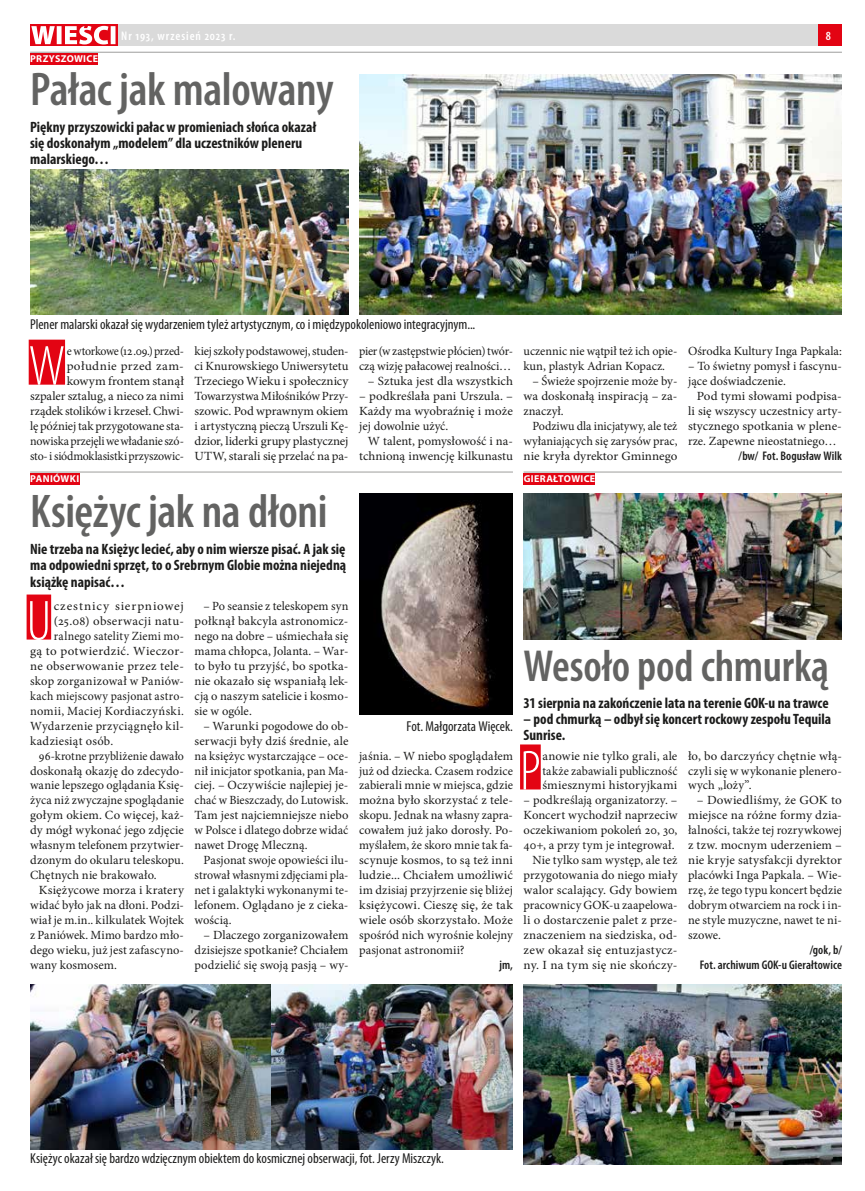
<style>
.page{position:relative;width:865px;height:1191px;background:#fff}
.page>*{position:absolute;margin:0;border:0;box-sizing:border-box;transform-origin:0 0}
.t1{font:300 condensed 57px "Myriad Pro";color:#fff}
.t2{font:600 condensed 47.5px "Myriad Pro";letter-spacing:-.01em;color:#636362}
.t3{font:600 condensed 45px "Myriad Pro";letter-spacing:-.005em;color:#636362}
.t4{font:700 condensed 15px/16.2px "Myriad Pro";color:#1c1c1b}
.t5{font:condensed 14.38px "Myriad Pro";color:#1c1c1b}
.t6{font:12.5px/15px "Minion Pro";letter-spacing:.005em;color:#1c1c1b;text-align:justify}
.t7{font:12.5px/15px "Minion Pro";letter-spacing:.005em;color:#1c1c1b;text-align:justify;scale:1.05 1}
.t8{font:12.5px/15px "Minion Pro";letter-spacing:.005em;color:#1c1c1b;text-align:right;scale:.95 1}
.t9{font:12.5px/15px "Minion Pro";letter-spacing:.005em;color:#1c1c1b;text-align:justify;scale:1.04 1}
.t10{font:12.5px "Minion Pro";letter-spacing:.025em;color:#1c1c1b}
.t11{font:600 condensed 12.5px/15px "Myriad Pro";letter-spacing:.005em;color:#1c1c1b;text-align:right}
.t12{font:12.5px "Minion Pro";letter-spacing:.025em;color:#1c1c1b;scale:1.04 1}
.t13{font:12.5px "Minion Pro";letter-spacing:.035em;color:#1c1c1b}
.t14{font:600 condensed 12.5px "Myriad Pro";letter-spacing:.075em;color:#fff}
.t15{font:12.5px "Minion Pro";letter-spacing:.065em;color:#1c1c1b;scale:1.05 1}
.t16{font:700 10px "Myriad Pro";letter-spacing:.03em;color:#fff}
</style>
<div class="page">
<div style="left:30px;top:25px;width:812px;height:21px;background:#dadada"></div>
<svg style="left:30px;top:25px;width:87px;height:21px"></svg>
<svg style="left:31px;top:26px;width:84px;height:18px;background:#f3959b"></svg>
<div style="left:818px;top:25px;width:24px;height:21px;background:#e30413"></div>
<div style="left:30px;top:473px;width:49px;height:11px;background:#e30413"></div>
<hr style="left:30px;top:472px;width:483px;height:1px;background:#9d9d9c">
<div style="left:27px;top:594px;width:24px;height:45px;background:#e30413"></div>
<div style="left:30px;top:53px;width:68px;height:12px;background:#e30413"></div>
<hr style="left:30px;top:52px;width:812px;height:1px;background:#9d9d9c">
<div style="left:29px;top:340px;width:36px;height:45px;background:#e30413"></div>
<div style="left:523px;top:473px;width:72px;height:11px;background:#e30413"></div>
<hr style="left:523px;top:472px;width:319px;height:1px;background:#9d9d9c">
<img style="left:359px;top:74px;width:483px;height:240px">
<img style="left:30px;top:169px;width:318px;height:145px">
<img style="left:359px;top:493px;width:154px;height:221px">
<img style="left:30px;top:984px;width:483px;height:165px">
<img style="left:523px;top:984px;width:319px;height:180px">
<img style="left:523px;top:493px;width:319px;height:146px">
<div style="left:520px;top:744px;width:20px;height:45px;background:#e30413"></div>
<p class="t14" style="left:121px;top:28px;width:116px">Nr 193, wrzesień 2023 r.</p>
<p class="t14" style="left:826px;top:28px;width:7px">8</p>
<p class="t16" style="left:30px;top:52px;width:69px">PRZYSZOWICE</p>
<h2 class="t2" style="left:30px;top:60px;width:305px">Pałac jak malowany</h2>
<p class="t4" style="left:30px;top:118px;width:287px">Piękny przyszowicki pałac w promieniach słońca okazał się doskonałym „modelem” dla uczestników pleneru malarskiego…</p>
<p class="t5" style="left:30px;top:316px;width:447px">Plener malarski okazał się wydarzeniem tyleż artystycznym, co i międzypokoleniowo integracyjnym...</p>
<p class="t8" style="left:30px;top:343px;width:163px">e wtorkowe (12 .09.) przed&shy;południe przed zam&shy;kowym frontem stanął szpaler sztalug, a nieco za nimi rządek stolików i krzeseł. Chwi&shy;lę później tak przygotowane sta&shy;nowiska przejęli we władanie szó&shy;sto- i siódmoklasistki przyszowic-</p>
<p class="t6" style="left:195px;top:343px;width:155px">kiej szkoły podstawowej, studen&shy;ci Knurowskiego Uniwersytetu Trzeciego Wieku i społecznicy Towarzystwa Miłośników Przy&shy;szowic. Pod wprawnym okiem i artystyczną pieczą Urszuli Kę&shy;dzior, liderki grupy plastycznej UTW, starali się przelać na pa-</p>
<p class="t6" style="left:359px;top:343px;width:155px">pier (w zastępstwie płócien) twór&shy;czą wizję pałacowej realności…</p>
<h1 class="t1" style="left:29px;top:332px;width:38px">W</h1>
<p class="t9" style="left:368px;top:373px;width:141px">– Sztuka jest dla wszystkich</p>
<p class="t9" style="left:359px;top:388px;width:149px">– podkreślała pani Urszula. – Każdy ma wyobraźnię i może jej dowolnie użyć.</p>
<p class="t6" style="left:359px;top:433px;width:155px;text-align:right">W talent, pomysłowość i na&shy;tchnioną inwencję kilkunastu</p>
<p class="t16" style="left:30px;top:472px;width:50px">PANIÓWKI</p>
<h2 class="t2" style="left:30px;top:482px;width:299px">Księżyc jak na dłoni</h2>
<p class="t4" style="left:30px;top:540px;width:317px;text-align:justify">Nie trzeba na Księżyc lecieć, aby o nim wiersze pisać. A jak się ma odpowiedni sprzęt, to o Srebrnym Globie można niejedną książkę napisać…</p>
<h1 class="t1" style="left:27px;top:587px;width:26px">U</h1>
<p class="t15" style="left:54px;top:597px;width:125px">czestnicy sierpniowej</p>
<p class="t6" style="left:195px;top:598px;width:155px;text-indent:9px">– Po seansie z teleskopem syn połknął bakcyla astronomicz&shy;nego na dobre – uśmiechała się mama chłopca, Jolanta. – War&shy;to było tu przyjść, bo spotka&shy;nie okazało się wspaniałą lek&shy;cją o naszym satelicie i kosmo&shy;sie w ogóle.</p>
<p class="t6" style="left:195px;top:718px;width:155px;text-indent:9px">– Warunki pogodowe do ob&shy;serwacji były dziś średnie, ale na księżyc wystarczające – oce&shy;nił inicjator spotkania, pan Ma&shy;ciej. – Oczywiście najlepiej je&shy;chać w Bieszczady, do Lutowisk.<br>Tam jest najciemniejsze niebo w Polsce i dlatego dobrze widać nawet Drogę Mleczną.</p>
<p class="t6" style="left:195px;top:853px;width:155px;text-indent:9px">Pasjonat swoje opowieści ilu&shy;strował własnymi zdjęciami pla&shy;net i galaktyki wykonanymi te&shy;lefonem. Oglądano je z cieka&shy;wością.</p>
<p class="t6" style="left:195px;top:928px;width:155px;text-indent:9px">– Dlaczego zorganizowałem dzisiejsze spotkanie? Chciałem podzielić się swoją pasją – wy-</p>
<p class="t10" style="left:54px;top:612px;width:132px">(25.08) obserwacji natu-</p>
<p class="t8" style="left:54px;top:628px;width:138px">ralnego satelity Ziemi mo-</p>
<p class="t12" style="left:30px;top:642px;width:149px">gą to potwierdzić. Wieczor-</p>
<p class="t6" style="left:30px;top:658px;width:155px">ne obserwowanie przez tele-</p>
<p class="t13" style="left:30px;top:672px;width:155px">skop zorganizował w Paniów-</p>
<p class="t8" style="left:30px;top:688px;width:163px">kach miejscowy pasjonat astro-</p>
<p class="t10" style="left:30px;top:702px;width:155px">nomii, Maciej Kordiaczyński.</p>
<p class="t10" style="left:30px;top:717px;width:155px">Wydarzenie przyciągnęło kil-</p>
<p class="t6" style="left:30px;top:733px;width:85px">kadziesiąt osób.</p>
<p class="t8" style="left:39px;top:748px;width:154px">96-krotne przybliżenie dawało</p>
<p class="t6" style="left:30px;top:763px;width:155px">doskonałą okazję do zdecydo-</p>
<p class="t6" style="left:30px;top:778px;width:155px">wanie lepszego oglądania Księ-</p>
<p class="t6" style="left:30px;top:793px;width:155px">życa niż zwyczajne spoglądanie</p>
<p class="t6" style="left:30px;top:808px;width:155px">gołym okiem. Co więcej, każ-</p>
<p class="t6" style="left:30px;top:823px;width:155px">dy mógł wykonać jego zdjęcie</p>
<p class="t6" style="left:30px;top:838px;width:155px">własnym telefonem przytwier-</p>
<p class="t6" style="left:30px;top:853px;width:155px">dzonym do okularu teleskopu.</p>
<p class="t6" style="left:30px;top:868px;width:128px">Chętnych nie brakowało.</p>
<p class="t6" style="left:39px;top:883px;width:146px">Księżycowe morza i kratery</p>
<p class="t6" style="left:30px;top:898px;width:155px">widać było jak na dłoni. Podzi-</p>
<p class="t6" style="left:30px;top:913px;width:156px">wiał je m.in.. kilkulatek Wojtek</p>
<p class="t6" style="left:30px;top:928px;width:155px">z Paniówek. Mimo bardzo mło-</p>
<p class="t6" style="left:30px;top:943px;width:155px">dego wieku, już jest zafascyno-</p>
<p class="t6" style="left:30px;top:958px;width:88px">wany kosmosem.</p>
<p class="t5" style="left:406px;top:717px;width:108px">Fot. Małgorzata Więcek.</p>
<p class="t6" style="left:359px;top:748px;width:156px">jaśnia. – W niebo spoglądałem już od dziecka. Czasem rodzice zabierali mnie w miejsca, gdzie można było skorzystać z tele&shy;skopu. Jednak na własny zapra&shy;cowałem już jako dorosły. Po&shy;myślałem, że skoro mnie tak fa&shy;scynuje kosmos, to są też inni ludzie... Chciałem umożliwić im dzisiaj przyjrzenie się bliżej księżycowi. Cieszę się, że tak wiele osób skorzystało. Może spośród nich wyrośnie kolejny pasjonat astronomii?</p>
<p class="t11" style="left:499px;top:957px;width:15px">jm,</p>
<p class="t6" style="left:523px;top:343px;width:155px">uczennic nie wątpił też ich opie&shy;kun, plastyk Adrian Kopacz.</p>
<p class="t6" style="left:523px;top:373px;width:155px;text-indent:9px">– Świeże spojrzenie może by&shy;wa doskonałą inspiracją – za&shy;znaczył.</p>
<p class="t6" style="left:523px;top:418px;width:155px;text-indent:9px">Podziwu dla inicjatywy, ale też wyłaniających się zarysów prac, nie kryła dyrektor Gminnego</p>
<p class="t16" style="left:523px;top:472px;width:73px">GIERAŁTOWICE</p>
<p class="t6" style="left:688px;top:343px;width:155px">Ośrodka Kultury Inga Papkala:</p>
<p class="t6" style="left:688px;top:358px;width:155px">– To świetny pomysł i fascynu&shy;jące doświadczenie.</p>
<p class="t7" style="left:688px;top:388px;width:148px;text-indent:9px">Pod tymi słowami podpisa&shy;li się wszyscy uczestnicy arty&shy;stycznego spotkania w plene&shy;rze. Zapewne nieostatniego…</p>
<p class="t11" style="left:738px;top:448px;width:105px">/bw/ Fot. Bogusław Wilk</p>
<h3 class="t3" style="left:523px;top:638px;width:307px">Wesoło pod chmurką</h3>
<p class="t4" style="left:523px;top:694px;width:306px">31 sierpnia na zakończenie lata na terenie GOK-u na trawce</p>
<p class="t4" style="left:523px;top:710px;width:309px">– pod chmurką – odbył się koncert rockowy zespołu Tequila<br>Sunrise.</p>
<h1 class="t1" style="left:520px;top:737px;width:22px">P</h1>
<p class="t6" style="left:542px;top:748px;width:136px">anowie nie tylko grali, ale także zabawiali publiczność śmiesznymi historyjkami</p>
<p class="t6" style="left:523px;top:793px;width:155px;text-align:right">– podkreślają organizatorzy. –<br>Koncert wychodził naprzeciw oczekiwaniom pokoleń 20, 30,<br>40+, a przy tym je integrował.<br>Nie tylko sam występ, ale też przygotowania do niego miały walor scalający. Gdy bowiem pracownicy GOK-u zaapelowa&shy;li o dostarczenie palet z prze&shy;znaczeniem na siedziska, od&shy;zew okazał się entuzjastycz&shy;ny. I na tym się nie skończy-</p>
<p class="t6" style="left:688px;top:748px;width:155px">ło, bo darczyńcy chętnie włą&shy;czyli się w wykonanie plenero&shy;wych „loży”.</p>
<p class="t7" style="left:688px;top:793px;width:148px;text-indent:9px">– Dowiedliśmy, że GOK to miejsce na różne formy dzia&shy;łalności, także tej rozrywkowej z tzw. mocnym uderzeniem – nie kryje satysfakcji dyrektor placówki Inga Papkala. – Wie&shy;rzę, że tego typu koncert będzie dobrym otwarciem na rock i in&shy;ne style muzyczne, nawet te ni&shy;szowe.</p>
<p class="t11" style="left:699px;top:942px;width:144px">/gok, b/<br>Fot. archiwum GOK-u Gierałtowice</p>
<p class="t5" style="left:30px;top:1149px;width:415px">Księżyc okazał się bardzo wdzięcznym obiektem do kosmicznej obserwacji, fot. Jerzy Miszczyk.</p>
</div>
